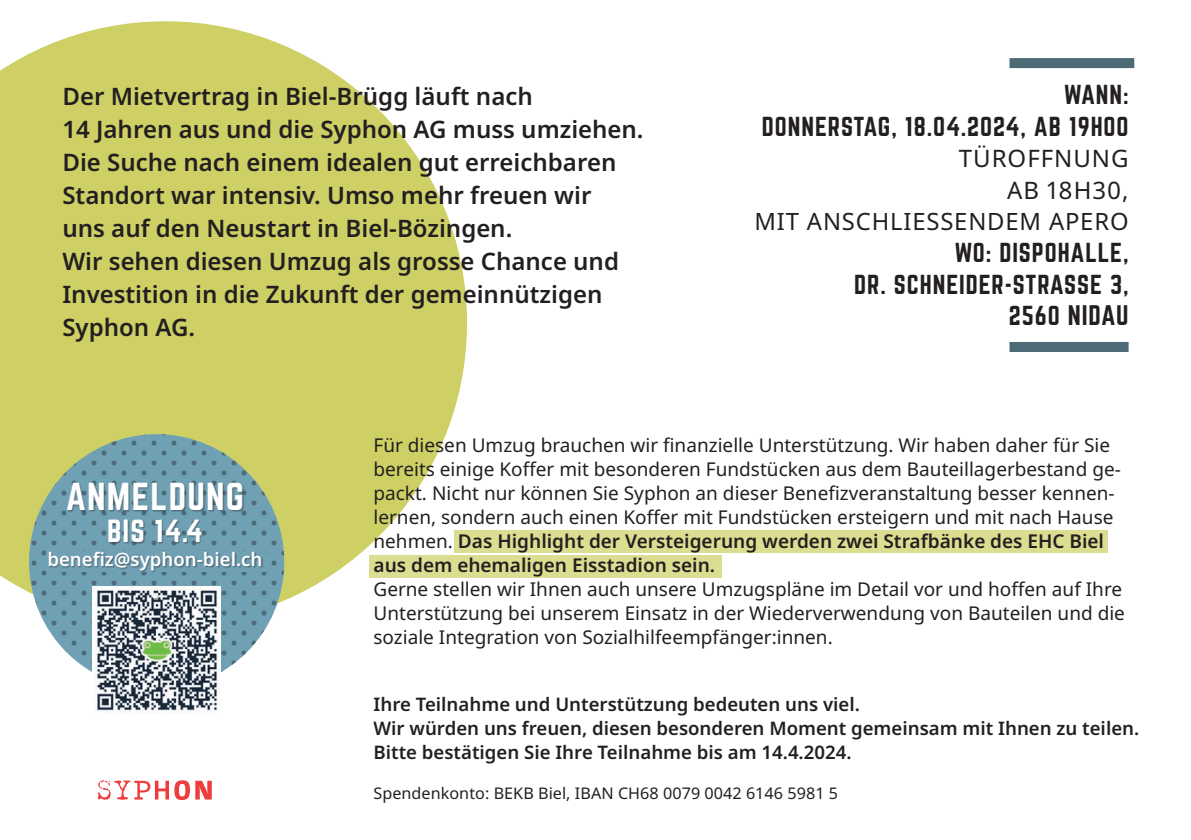
<style>
.page{position:relative;width:1191px;height:840px;background:#fff}
.page>*{position:absolute;margin:0;border:0;box-sizing:border-box;transform-origin:0 0}
.t1{font:34px "Norwester";letter-spacing:.035em;color:#fff}
.t2{font:28px "Norwester";color:#fff}
.t3{font:24.8px "Norwester";letter-spacing:.03em;color:#231f20}
.t4{font:600 24px/33px "Noto Sans";color:#231f20}
.t5{font:24px "Norwester";letter-spacing:.04em;color:#231f20}
.t6{font:24px/31.6px "Noto Sans";letter-spacing:.04em;color:#231f20;text-align:right}
.t7{font:23.8px "Noto Sans";letter-spacing:.035em;color:#231f20}
.t8{font:19px/24px "Noto Sans";color:#231f20}
.t9{font:600 18.6px/24px "Noto Sans";color:#231f20}
.t10{font:600 18.6px "Noto Sans";color:#fff}
.t11{font:16px "Noto Sans";letter-spacing:.005em;color:#231f20}
.s1{font-size:24px}
.s2{font-weight:600}
</style>
<div class="page">
<div style="left:369px;top:554px;width:352px;height:23px;background:#dbdd91"></div>
<div style="left:454px;top:530px;width:654px;height:22px;background:#dbdd91"></div>
<svg style="left:0;top:21px;width:467px;height:603px;fill:#ced065"></svg>
<div style="left:1009px;top:342px;width:119px;height:10px;background:#4d6a77"></div>
<div style="left:1009px;top:58px;width:125px;height:10px;background:#4d6a77"></div>
<svg style="left:98px;top:780px;width:114px;height:19px"></svg>
<svg style="left:29px;top:434px;width:255px;height:255px;background:#6d9cae"></svg>
<img style="left:93px;top:600px;width:127px;height:113px">
<div style="left:46px;top:550px;width:219px;height:21px;background:#6fa0b4"></div>
<div style="left:49px;top:483px;width:214px;height:117px;background:#231f20;opacity:.4"></div>
<p class="t4" style="left:62px;top:80px;width:472px">Der Mietvertrag in Biel-Brügg läuft nach</p>
<p class="t4" style="left:62px;top:113px;width:583px">14 Jahren aus und die Syphon AG muss umziehen.</p>
<p class="t4" style="left:62px;top:146px;width:555px">Die Suche nach einem idealen gut erreichbaren<br>Standort war intensiv. Umso mehr freuen wir</p>
<p class="t4" style="left:62px;top:212px;width:451px">uns auf den Neustart in Biel-Bözingen.</p>
<p class="t4" style="left:62px;top:245px;width:558px">Wir sehen diesen Umzug als grosse Chance und<br>Investition in die Zukunft der gemeinnützigen<br>Syphon AG.</p>
<p class="t5" style="left:1063px;top:83px;width:66px">WANN:</p>
<p class="t5" style="left:762px;top:115px;width:368px">DONNERSTAG, 18.04.2024, AB 19H00</p>
<p class="t6" style="left:959px;top:143px;width:171px">TÜROFFNUNG<br>AB 18H30,</p>
<p class="t7" style="left:754px;top:205px;width:375px">MIT ANSCHLIESSENDEM APERO</p>
<p class="t5" style="left:954px;top:241px;width:176px">WO: DISPOHALLE,</p>
<p class="t5" style="left:854px;top:272px;width:276px">DR. SCHNEIDER-STRASSE 3,</p>
<p class="t3" style="left:1009px;top:303px;width:121px"><span class="s1">2560</span> NIDAU</p>
<p class="t1" style="left:66px;top:480px;width:180px">ANMELDUNG</p>
<p class="t2" style="left:107px;top:517px;width:97px">BIS 14.4</p>
<p class="t10" style="left:48px;top:546px;width:216px">benefiz@syphon-biel.ch</p>
<p class="t2" style="left:152px;top:573px;width:8px">.</p>
<p class="t8" style="left:373px;top:433px;width:749px">Für diesen Umzug brauchen wir finanzielle Unterstützung. Wir haben daher für Sie bereits einige Koffer mit besonderen Fundstücken aus dem Bauteillagerbestand ge&shy;packt. Nicht nur können Sie Syphon an dieser Benefizveranstaltung besser kennen&shy;lernen, sondern auch einen Koffer mit Fundstücken ersteigern und mit nach Hause nehmen. <span class="s2">Das Highlight der Versteigerung werden zwei Strafbänke des EHC Biel aus dem ehemaligen Eisstadion sein.</span></p>
<p class="t8" style="left:373px;top:577px;width:753px">Gerne stellen wir Ihnen auch unsere Umzugspläne im Detail vor und hoffen auf Ihre<br>Unterstützung bei unserem Einsatz in der Wiederverwendung von Bauteilen und die soziale Integration von Sozialhilfeempfänger:innen.</p>
<p class="t9" style="left:373px;top:692px;width:767px">Ihre Teilnahme und Unterstützung bedeuten uns viel.<br>Wir würden uns freuen, diesen besonderen Moment gemeinsam mit Ihnen zu teilen.<br>Bitte bestätigen Sie Ihre Teilnahme bis am 14.4.2024.</p>
<p class="t11" style="left:373px;top:781px;width:466px">Spendenkonto: BEKB Biel, IBAN CH68 0079 0042 6146 5981 5</p>
</div>
